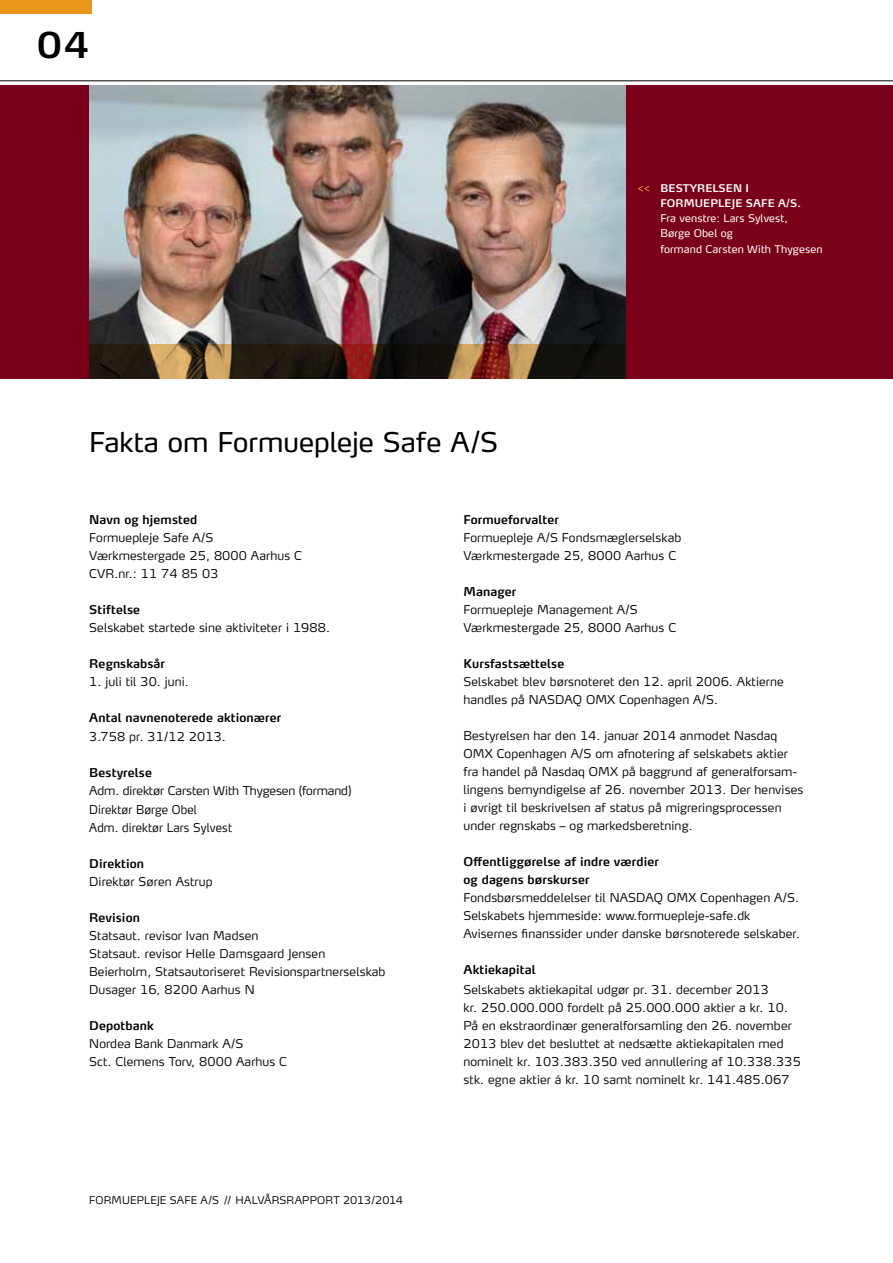
<style>
.page{position:relative;width:893px;height:1263px;background:#fff}
.page>*{position:absolute;margin:0;border:0;box-sizing:border-box;transform-origin:0 0}
.t1{font:600 35.25px "Max TF";color:#000}
.t2{font:27px "Max TF";letter-spacing:.005em;color:#000}
.t3{font:300 12px/18px "Max TF";letter-spacing:.01em;color:#000}
.t4{font:600 12px/18px "Max TF";letter-spacing:.01em;color:#000}
.t5{font:10.5px/15px "Max TF";letter-spacing:.01em;color:#fff}
.t6{font:300 10.5px "Max TF";letter-spacing:.015em;color:#000}
.t7{font:600 10.5px/15px "Max TF";letter-spacing:.01em;color:#fff}
.s1{font-weight:300;color:#eda948}
</style>
<div class="page">
<hr style="left:0;top:80px;width:893px;height:1px;background:#000">
<div style="left:0;top:0;width:92px;height:14px;background:#e89719"></div>
<div style="left:0;top:85px;width:893px;height:293px;background:#790018"></div>
<img style="left:89px;top:85px;width:536px;height:259px">
<svg style="left:89px;top:344px;width:536px;height:34px;background:#493220"></svg>
<h1 class="t1" style="left:37px;top:23px;width:54px">04</h1>
<h2 class="t2" style="left:89px;top:425px;width:410px">Fakta om Formuepleje Safe A/S</h2>
<p class="t7" style="left:660px;top:181px;width:94px;text-indent:-23px"><span class="s1">&lt;&lt;</span> Bestyrelsen i<br>Formuepleje Saf</p>
<p class="t7" style="left:768px;top:196px;width:35px">e A/S.</p>
<p class="t5" style="left:660px;top:211px;width:164px">Fra venstre: Lars Sylvest,<br>Børge Obel og<br>formand Carsten With Thygesen</p>
<p class="t4" style="left:89px;top:511px;width:110px">Navn og hjemsted</p>
<p class="t3" style="left:89px;top:529px;width:214px">Formuepleje Safe A/S<br>Værkmestergade 25, 8000 Aarhus C<br>CVR.nr.: 11 74 85 03</p>
<p class="t4" style="left:89px;top:601px;width:52px">Stiftelse</p>
<p class="t3" style="left:89px;top:619px;width:242px">Selskabet startede sine aktiviteter i 1988.</p>
<p class="t4" style="left:89px;top:655px;width:77px">Regnskabsår</p>
<p class="t3" style="left:89px;top:673px;width:101px">1. juli til 30. juni.</p>
<p class="t4" style="left:89px;top:709px;width:193px">Antal navnenoterede aktionærer</p>
<p class="t3" style="left:89px;top:728px;width:138px">3.758 pr. 31/12 2013.</p>
<p class="t4" style="left:89px;top:764px;width:64px">Bestyrelse</p>
<p class="t3" style="left:89px;top:782px;width:264px">Adm. direktør Carsten With Thygesen (formand)<br>Direktør Børge Obel<br>Adm. direktør Lars Sylvest</p>
<p class="t4" style="left:89px;top:854px;width:56px">Direktion</p>
<p class="t3" style="left:89px;top:872px;width:125px">Direktør Søren Astrup</p>
<p class="t4" style="left:89px;top:908px;width:52px">Revision</p>
<p class="t3" style="left:89px;top:926px;width:298px">Statsaut. revisor Ivan Madsen<br>Statsaut. revisor Helle Damsgaard Jensen Beierholm, Statsautoriseret Revisionspartnerselskab Dusager 16, 8200 Aarhus N</p>
<p class="t4" style="left:89px;top:1016px;width:66px">Depotbank</p>
<p class="t3" style="left:89px;top:1034px;width:199px">Nordea Bank Danmark A/S<br>Sct. Clemens Torv, 8000 Aarhus C</p>
<p class="t6" style="left:89px;top:1194px;width:315px">Formuepleje Safe A/S // halvårsrapport 2013/2014</p>
<p class="t4" style="left:463px;top:511px;width:97px">Formueforvalter</p>
<p class="t3" style="left:463px;top:529px;width:219px">Formuepleje A/S Fondsmæglerselskab<br>Værkmestergade 25, 8000 Aarhus C</p>
<p class="t4" style="left:463px;top:583px;width:54px">Manager</p>
<p class="t3" style="left:463px;top:601px;width:214px">Formuepleje Management A/S<br>Værkmestergade 25, 8000 Aarhus C</p>
<p class="t4" style="left:463px;top:655px;width:102px">Kursfastsættelse</p>
<p class="t3" style="left:463px;top:673px;width:322px">Selskabet blev børsnoteret den 12. april 2006. Aktierne handles på NASDAQ OMX Copenhagen A/S.</p>
<p class="t3" style="left:463px;top:727px;width:341px">Bestyrelsen har den 14. januar 2014 anmodet Nasdaq OMX Copenhagen A/S om afnotering af selskabets aktier fra handel på Nasdaq OMX på baggrund af generalforsam&shy;lingens bemyndigelse af 26. november 2013. Der henvises i øvrigt til beskrivelsen af status på migreringsprocessen under regnskabs – og markedsberetning.</p>
<p class="t4" style="left:463px;top:853px;width:197px">Offentliggørelse af indre værdier og dagens børskurser</p>
<p class="t3" style="left:463px;top:889px;width:338px">Fondsbørsmeddelelser til NASDAQ OMX Copenhagen A/S.<br>Selskabets hjemmeside: www.formuepleje-safe.dk<br>Avisernes finanssider under danske børsnoterede selskaber.</p>
<p class="t4" style="left:463px;top:961px;width:74px">Aktiekapital</p>
<p class="t3" style="left:463px;top:980px;width:339px">Selskabets aktiekapital udgør pr. 31. december 2013<br>kr. 250.000.000 fordelt på 25.000.000 aktier a kr. 10.<br>På en ekstraordinær generalforsamling den 26. november 2013 blev det besluttet at nedsætte aktiekapitalen med nominelt kr. 103.383.350 ved annullering af 10.338.335 stk. egne aktier á kr. 10 samt nominelt kr. 141.485.067</p>
</div>
